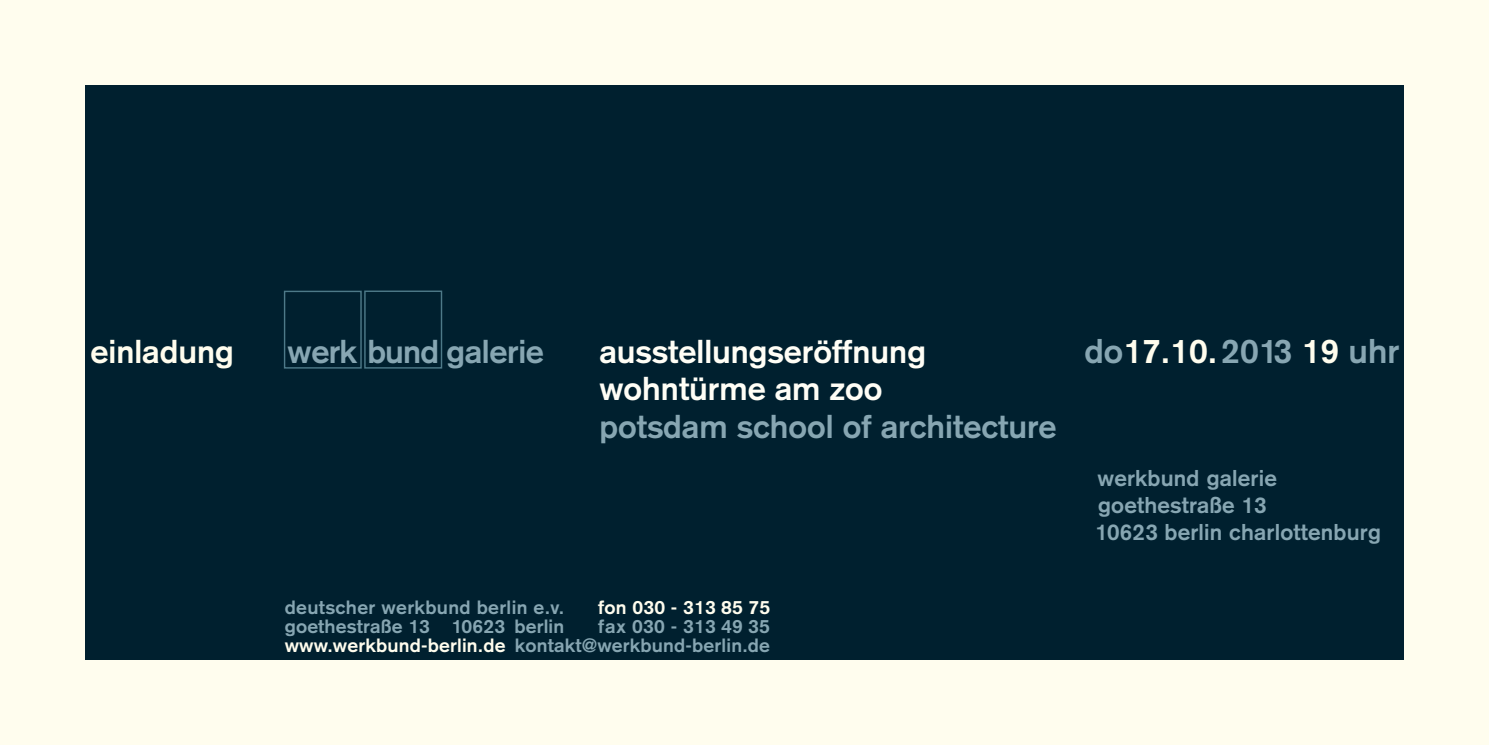
<style>
.page{position:relative;width:1489px;height:745px;background:#fff}
.page>*{position:absolute;margin:0;border:0;box-sizing:border-box;transform-origin:0 0}
.t1{font:700 33.75px "Akzidenz Grotesk";color:#87a6b2}
.t2{font:700 32.5px "Akzidenz Grotesk";color:#87a6b2}
.t3{font:700 32.5px/37.5px "Akzidenz Grotesk";color:#fffef6}
.t4{font:700 32.5px "Akzidenz Grotesk";color:#fffdee}
.t5{font:700 22.5px/27px "Akzidenz Grotesk";letter-spacing:.01em;color:#87a6b2}
.t6{font:700 19px/19px "Akzidenz Grotesk";letter-spacing:.01em;color:#87a6b2;text-align:right}
.t7{font:700 19px "Akzidenz Grotesk";letter-spacing:.01em;color:#fffdee}
.s1{color:#fffdee}
</style>
<div class="page">
<div style="left:0;top:0;width:1488px;height:744px;background:#fffdee"></div>
<div style="left:85px;top:85px;width:1318px;height:574px;background:#00202f"></div>
<svg style="left:283px;top:290px;width:160px;height:79px"></svg>
<h2 class="t4" style="left:90px;top:332px;width:145px">einladung</h2>
<h2 class="t3" style="left:599px;top:332px;width:328px">ausstellungseröffnung wohntürme am zoo</h2>
<h2 class="t2" style="left:599px;top:407px;width:458px">potsdam school of architecture</h2>
<h2 class="t2" style="left:287px;top:332px;width:258px">werk bund galerie</h2>
<p class="t6" style="left:285px;top:597px;width:281px">deutscher werkbund berlin e.v.</p>
<p class="t7" style="left:598px;top:596px;width:173px">fon 030 - 313 85 75</p>
<p class="t6" style="left:285px;top:616px;width:281px">goethestraße 13 10623 berlin</p>
<p class="t6" style="left:285px;top:616px;width:487px">fax 030 - 313 49 35<br><span class="s1">www.werkbund-berlin.de</span> kontakt@werkbund-berlin.de</p>
<h1 class="t1" style="left:1084px;top:331px;width:316px">do<span class="s1">17.10.</span>2013 <span class="s1">19</span> uhr</h1>
<p class="t5" style="left:1095px;top:464px;width:287px">werkbund galerie goethestraße 13<br>10623 berlin charlottenburg</p>
</div>
